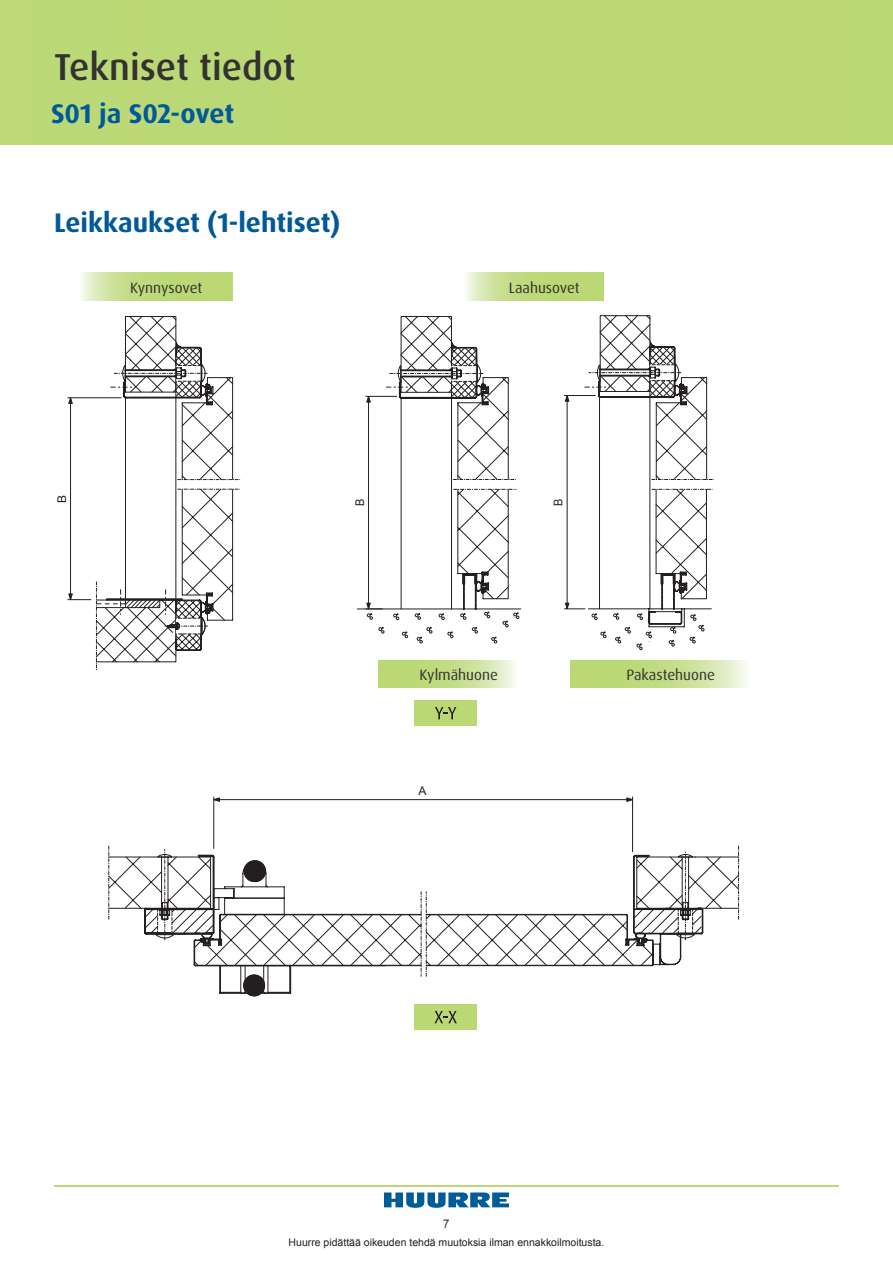
<style>
.page{position:relative;width:893px;height:1263px;background:#fff}
.page>*{position:absolute;margin:0;border:0;box-sizing:border-box;transform-origin:0 0}
.t1{font:500 37.5px "Dax OT";color:#333233}
.DAX_headline_2{font:700 27px "Dax OT";color:#005999}
.DAX_text_small{font:15px "Dax OT";color:#333233}
.t2{font:12px "Arial";color:#231f20}
.t3{font:12px "Arial";color:#231f20;scale:.91 1}
.t4{font:12px "Arial";color:#333233;scale:.95 1}
.t5{font:10.5px "Arial";color:#231f20}
</style>
<div class="page">
<div style="left:0;top:0;width:893px;height:145px;background:#bbd875"></div>
<svg style="left:384px;top:1192px;width:125px;height:16px"></svg>
<hr style="left:54px;top:1186px;width:785px;height:1px;background:#bad874">
<svg style="left:68px;top:316px;width:172px;height:354px"></svg>
<hr style="left:401px;top:398px;width:1px;height:211px;background:#231f20">
<hr style="left:451px;top:398px;width:1px;height:211px;background:#231f20">
<hr style="left:599px;top:398px;width:1px;height:211px;background:#231f20">
<hr style="left:650px;top:398px;width:1px;height:211px;background:#231f20">
<svg style="left:386px;top:316px;width:129px;height:164px"></svg>
<svg style="left:585px;top:315px;width:129px;height:165px"></svg>
<hr style="left:564px;top:395px;width:32px;height:1px;background:#231f20">
<hr style="left:567px;top:395px;width:1px;height:214px;background:#231f20">
<svg style="left:565px;top:396px;width:4px;height:6px"></svg>
<hr style="left:366px;top:396px;width:31px;height:1px;background:#231f20">
<hr style="left:368px;top:396px;width:1px;height:213px;background:#231f20">
<svg style="left:366px;top:395px;width:5px;height:8px"></svg>
<svg style="left:357px;top:489px;width:355px;height:161px"></svg>
<svg style="left:82px;top:273px;width:150px;height:27px;background:#c4dd89"></svg>
<svg style="left:378px;top:660px;width:138px;height:28px;background:#c9e093"></svg>
<svg style="left:467px;top:273px;width:136px;height:27px;background:#c4dd89"></svg>
<svg style="left:571px;top:660px;width:176px;height:28px;background:#c9e093"></svg>
<svg style="left:108px;top:854px;width:631px;height:82px"></svg>
<svg style="left:157px;top:854px;width:536px;height:142px"></svg>
<hr style="left:214px;top:797px;width:1px;height:52px;background:#231f20">
<hr style="left:632px;top:797px;width:1px;height:55px;background:#231f20">
<hr style="left:214px;top:799px;width:419px;height:1px;background:#231f20">
<svg style="left:213px;top:797px;width:7px;height:5px"></svg>
<svg style="left:626px;top:797px;width:8px;height:5px"></svg>
<div style="left:415px;top:700px;width:62px;height:26px;background:#bad874"></div>
<svg style="left:435px;top:707px;width:21px;height:12px"></svg>
<div style="left:415px;top:1004px;width:62px;height:26px;background:#bad874"></div>
<svg style="left:434px;top:1011px;width:23px;height:12px"></svg>
<h1 class="t1" style="left:54px;top:44px;width:243px">Tekniset tiedot</h1>
<p class="DAX_headline_2" style="left:51px;top:97px;width:185px">S01 ja S02-ovet</p>
<p class="DAX_headline_2" style="left:54px;top:205px;width:288px">Leikkaukset (1-lehtiset)</p>
<p class="DAX_text_small" style="left:130px;top:278px;width:74px">Kynnysovet</p>
<p class="DAX_text_small" style="left:509px;top:278px;width:72px">Laahusovet</p>
<p class="t2" style="left:54px;top:503px;width:10px;rotate:-90deg">B</p>
<p class="t3" style="left:352px;top:506px;width:9px;rotate:-90deg">B</p>
<p class="t3" style="left:551px;top:506px;width:9px;rotate:-90deg">B</p>
<p class="DAX_text_small" style="left:420px;top:665px;width:80px">Kylmähuone</p>
<p class="t2" style="left:418px;top:783px;width:10px">A</p>
<p class="DAX_text_small" style="left:626px;top:665px;width:90px">Pakastehuone</p>
<p class="t4" style="left:443px;top:1216px;width:8px">7</p>
<p class="t5" style="left:289px;top:1236px;width:317px">Huurre pidättää oikeuden tehdä muutoksia ilman ennakkoilmoitusta.</p>
</div>
